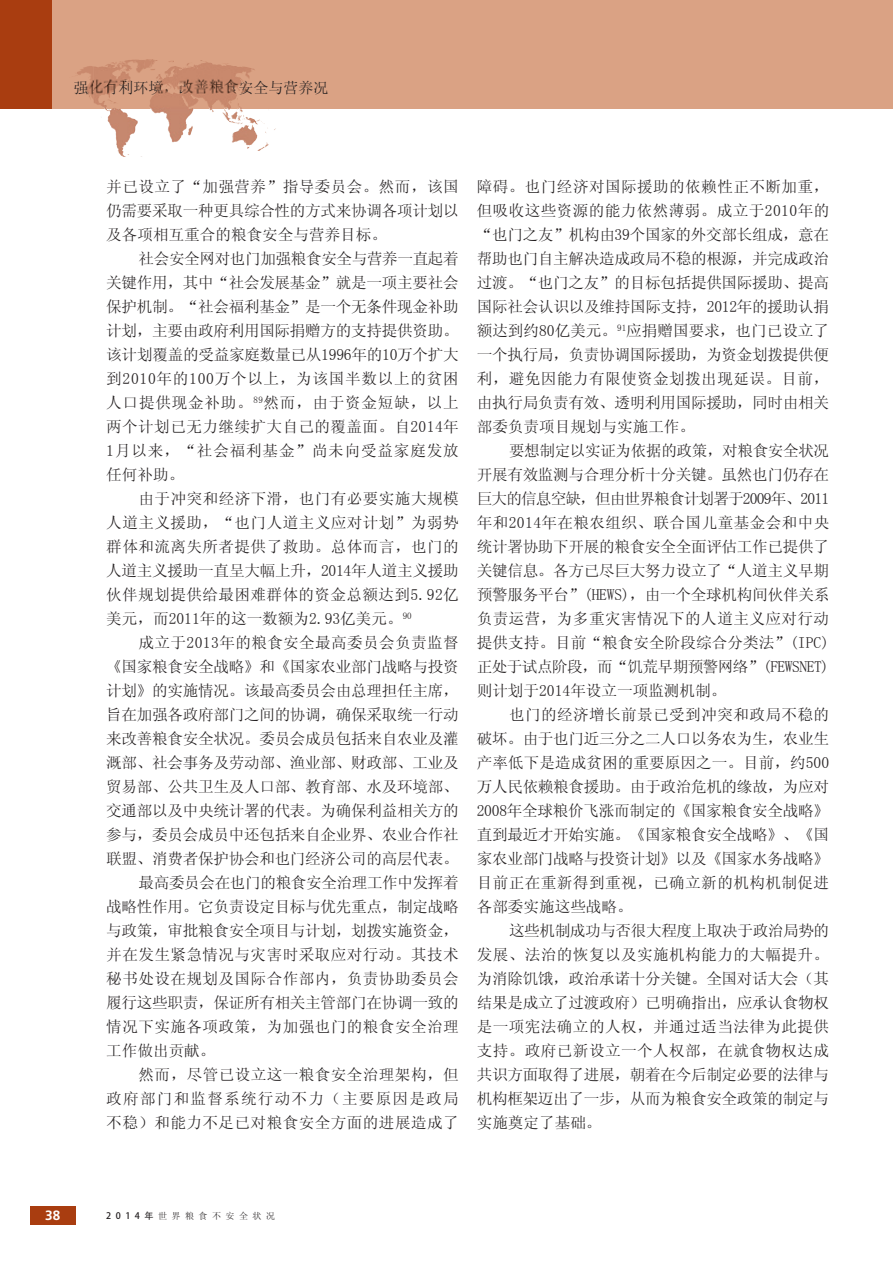
<style>
.page{position:relative;width:893px;height:1263px;background:#fff}
.page>*{position:absolute;margin:0;border:0;box-sizing:border-box;transform-origin:0 0}
.t1{font:15.6px/24px "Sim Sun";letter-spacing:-.02em;color:#231f20;text-align:justify}
.t2{font:15.6px "Sim Sun";letter-spacing:.03em;color:#231f20}
.t3{font:15.6px "Sim Sun";letter-spacing:.025em;color:#231f20}
.t4{font:15.6px "Sim Sun";letter-spacing:.08em;color:#231f20}
.t5{font:15px "N Sim Sun";color:#231f20}
.t6{font:700 13.5px "Frutiger";color:#fff}
.t7{font:9px "Sim Sun";letter-spacing:.5em;color:#231f20}
.s1{font-family:"Adobe Heiti Std"}
</style>
<div class="page">
<div style="left:0;top:0;width:893px;height:108px;background:#daa284"></div>
<div style="left:30px;top:1206px;width:45px;height:18px;background:#a93d10"></div>
<div style="left:0;top:0;width:51px;height:108px;background:#a93d10"></div>
<svg style="left:146px;top:59px;width:11px;height:2px"></svg>
<img style="left:121px;top:61px;width:80px;height:12px">
<img style="left:255px;top:119px;width:21px;height:32px">
<img style="left:77px;top:66px;width:17px;height:34px">
<img style="left:125px;top:60px;width:21px;height:1px">
<p class="t5" style="left:73px;top:80px;width:256px">强化有利环境，改善粮食安全与营养况</p>
<p class="t1" style="left:106px;top:174px;width:354px">并已设立了“加强营养”指导委员会。然而，该国仍需要采取一种更具综合性的方式来协调各项计划以及各项相互重合的粮食安全与营养目标。</p>
<p class="t1" style="left:106px;top:246px;width:354px;text-indent:32px">社会安全网对也门加强粮食安全与营养一直起着关键作用，其中“社会发展基金”就是一项主要社会保护机制。“社会福利基金”是一个无条件现金补助计划，主要由政府利用国际捐赠方的支持提供资助。该计划覆盖的受益家庭数量已从1996年的10万个扩大到2010年的100万个以上，为该国半数以上的贫困人口提供现金补助。<sup>89</sup>然而，由于资金短缺，以上两个计划已无力继续扩大自己的覆盖面。自2014年1月以来，“社会福利基金”尚未向受益家庭发放任何补助。</p>
<p class="t1" style="left:106px;top:486px;width:354px;text-indent:32px">由于冲突和经济下滑，也门有必要实施大规模人道主义援助，“也门人道主义应对计划”为弱势群体和流离失所者提供了救助。总体而言，也门的人道主义援助一直呈大幅上升，2014年人道主义援助伙伴规划提供给最困难群体的资金总额达到5.92亿美元，而2011年的这一数额为2.93亿美元。<sup>90</sup></p>
<p class="t3" style="left:139px;top:635px;width:322px">成立于2013年的粮食安全最高委员会负责监督</p>
<p class="t1" style="left:106px;top:654px;width:354px">《国家粮食安全战略》和《国家农业部门战略与投资</p>
<p class="t1" style="left:106px;top:678px;width:354px">计划》的实施情况。该最高委员会由总理担任主席，</p>
<p class="t1" style="left:106px;top:702px;width:354px">旨在加强各政府部门之间的协调，确保采取统一行动</p>
<p class="t1" style="left:106px;top:726px;width:354px">来改善粮食安全状况。委员会成员包括来自农业及灌</p>
<p class="t1" style="left:106px;top:750px;width:354px">溉部、社会事务及劳动部、渔业部、财政部、工业及</p>
<p class="t1" style="left:106px;top:774px;width:354px">贸易部、公共卫生及人口部、教育部、水及环境部、</p>
<p class="t1" style="left:106px;top:798px;width:354px">交通部以及中央统计署的代表。为确保利益相关方的</p>
<p class="t1" style="left:106px;top:822px;width:354px">参与，委员会成员中还包括来自企业界、农业合作社</p>
<p class="t1" style="left:106px;top:846px;width:354px">联盟、消费者保护协会和也门经济公司的高层代表。</p>
<p class="t1" style="left:139px;top:870px;width:322px">最高委员会在也门的粮食安全治理工作中发挥着</p>
<p class="t1" style="left:106px;top:894px;width:354px">战略性作用。它负责设定目标与优先重点，制定战略</p>
<p class="t1" style="left:106px;top:918px;width:354px">与政策，审批粮食安全项目与计划，划拨实施资金，</p>
<p class="t2" style="left:106px;top:946px;width:354px">并在发生紧急情况与灾害时采取应对行动。其技术</p>
<p class="t2" style="left:106px;top:970px;width:354px">秘书处设在规划及国际合作部内，负责协助委员会</p>
<p class="t1" style="left:106px;top:990px;width:354px">履行这些职责，保证所有相关主管部门在协调一致的</p>
<p class="t2" style="left:106px;top:1018px;width:354px">情况下实施各项政策，为加强也门的粮食安全治理</p>
<p class="t1" style="left:106px;top:1038px;width:111px">工作做出贡献。</p>
<p class="t3" style="left:139px;top:1066px;width:322px">然而，尽管已设立这一粮食安全治理架构，但</p>
<p class="t4" style="left:106px;top:1090px;width:354px">政府部门和监督系统行动不力（主要原因是政局</p>
<p class="t2" style="left:106px;top:1114px;width:354px">不稳）和能力不足已对粮食安全方面的进展造成了</p>
<p class="t1" style="left:477px;top:174px;width:354px">障碍。也门经济对国际援助的依赖性正不断加重，但吸收这些资源的能力依然薄弱。成立于2010年的“也门之友”机构由39个国家的外交部长组成，意在帮助也门自主解决造成政局不稳的根源，并完成政治过渡。“也门之友”的目标包括提供国际援助、提高国际社会认识以及维持国际支持，2012年的援助认捐额达到约80亿美元。<sup>91</sup>应捐赠国要求，也门已设立了一个执行局，负责协调国际援助，为资金划拨提供便利，避免因能力有限使资金划拨出现延误。目前，由执行局负责有效、透明利用国际援助，同时由相关部委负责项目规划与实施工作。</p>
<p class="t1" style="left:477px;top:438px;width:354px;text-indent:32px">要想制定以实证为依据的政策，对粮食安全状况开展有效监测与合理分析十分关键。虽然也门仍存在巨大的信息空缺，但由世界粮食计划署于2009年、2011年和2014年在粮农组织、联合国儿童基金会和中央统计署协助下开展的粮食安全全面评估工作已提供了关键信息。各方已尽巨大努力设立了“人道主义早期预警服务平台”(HEWS)，由一个全球机构间伙伴关系负责运营，为多重灾害情况下的人道主义应对行动提供支持。目前“粮食安全阶段综合分类法”(IPC)正处于试点阶段，而“饥荒早期预警网络”(FEWSNET)则计划于2014年设立一项监测机制。</p>
<p class="t1" style="left:477px;top:702px;width:354px;text-indent:32px">也门的经济增长前景已受到冲突和政局不稳的破坏。由于也门近三分之二人口以务农为生，农业生产率低下是造成贫困的重要原因之一。目前，约500万人民依赖粮食援助。由于政治危机的缘故，为应对2008年全球粮价飞涨而制定的《国家粮食安全战略》直到最近才开始实施。《国家粮食安全战略》、《国家农业部门战略与投资计划》以及《国家水务战略》目前正在重新得到重视，已确立新的机构机制促进各部委实施这些战略。</p>
<p class="t1" style="left:477px;top:918px;width:354px;text-indent:32px">这些机制成功与否很大程度上取决于政治局势的发展、法治的恢复以及实施机构能力的大幅提升。为消除饥饿，政治承诺十分关键。全国对话大会（其结果是成立了过渡政府）已明确指出，应承认食物权是一项宪法确立的人权，并通过适当法律为此提供支持。政府已新设立一个人权部，在就食物权达成共识方面取得了进展，朝着在今后制定必要的法律与机构框架迈出了一步，从而为粮食安全政策的制定与实施奠定了基础。</p>
<p class="t6" style="left:45px;top:1207px;width:17px">38</p>
<p class="t7" style="left:106px;top:1211px;width:170px"><span class="s1">2014年</span>世界粮食不安全状况</p>
</div>
